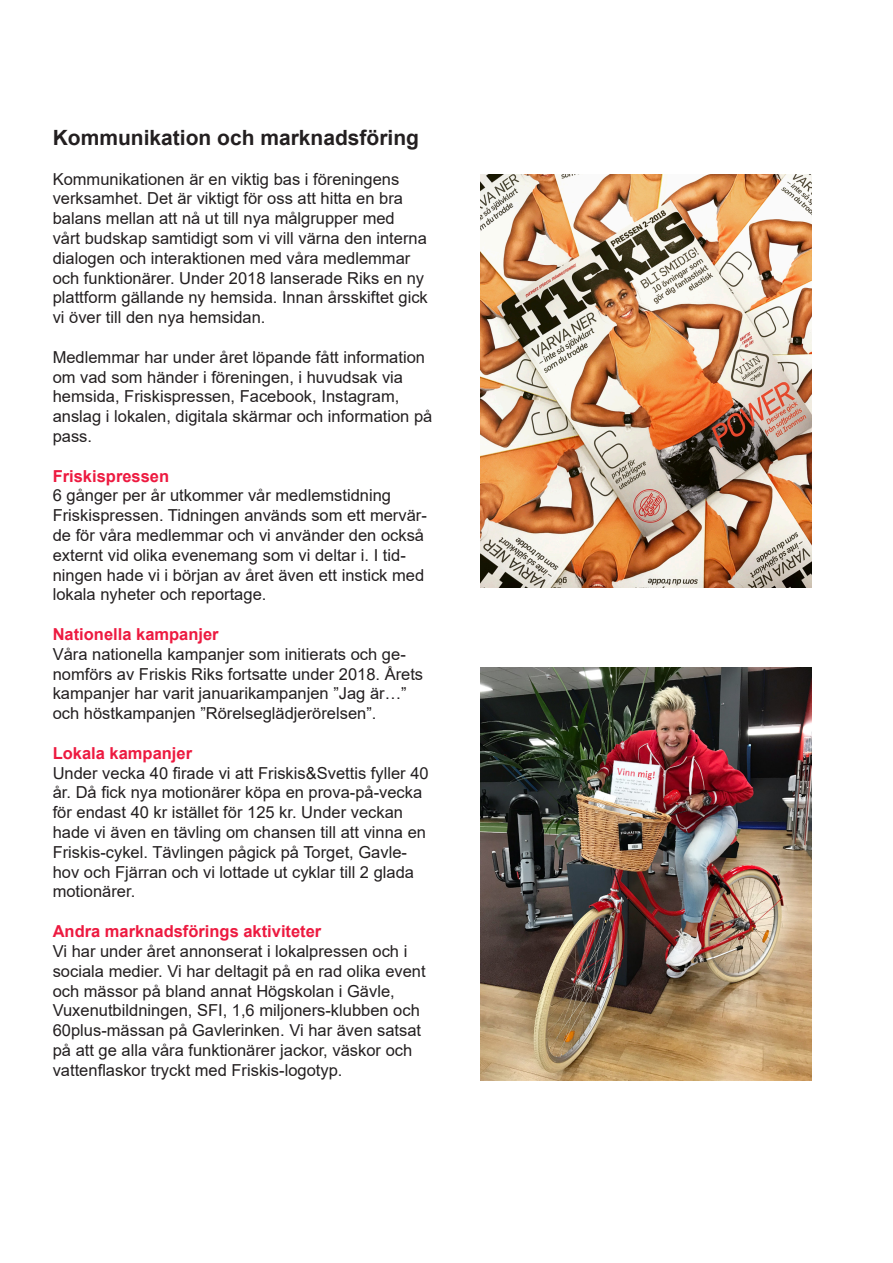
<style>
.page{position:relative;width:893px;height:1263px;background:#fff}
.page>*{position:absolute;margin:0;border:0;box-sizing:border-box;transform-origin:0 0}
.t1{font:700 21px "Arial";color:#231f20}
.t2{font:16.5px/19.8px "Arial";color:#231f20}
.t3{font:700 16.5px "Arial";color:#ed1a40}
</style>
<div class="page">
<img style="left:481px;top:174px;width:330px;height:414px">
<img style="left:481px;top:668px;width:330px;height:413px">
<p class="t1" style="left:53px;top:123px;width:368px">Kommunikation och marknadsföring</p>
<p class="t2" style="left:53px;top:169px;width:377px">Kommunikationen är en viktig bas i föreningens verksamhet. Det är viktigt för oss att hitta en bra balans mellan att nå ut till nya målgrupper med<br>vårt budskap samtidigt som vi vill värna den interna dialogen och interaktionen med våra medlemmar och funktionärer. Under 2018 lanserade Riks en ny plattform gällande ny hemsida. Innan årsskiftet gick vi över till den nya hemsidan.</p>
<p class="t2" style="left:53px;top:347px;width:381px">Medlemmar har under året löpande fått information om vad som händer i föreningen, i huvudsak via hemsida, Friskispressen, Facebook, Instagram, anslag i lokalen, digitala skärmar och information på pass.</p>
<p class="t3" style="left:53px;top:464px;width:118px">Friskispressen</p>
<p class="t2" style="left:53px;top:486px;width:376px">6 gånger per år utkommer vår medlemstidning Friskispressen. Tidningen används som ett mervär&shy;de för våra medlemmar och vi använder den också externt vid olika evenemang som vi deltar i. I tid&shy;ningen hade vi i början av året även ett instick med lokala nyheter och reportage.</p>
<p class="t3" style="left:53px;top:623px;width:167px">Nationella kampanjer</p>
<p class="t2" style="left:53px;top:644px;width:372px">Våra nationella kampanjer som initierats och ge&shy;nomförs av Friskis Riks fortsatte under 2018. Årets kampanjer har varit januarikampanjen ”Jag är…” och höstkampanjen ”Rörelseglädjerörelsen”.</p>
<p class="t3" style="left:53px;top:741px;width:141px">Lokala kampanjer</p>
<p class="t2" style="left:53px;top:763px;width:377px">Under vecka 40 firade vi att Friskis&amp;Svettis fyller 40 år. Då fick nya motionärer köpa en prova-på-vecka för endast 40 kr istället för 125 kr. Under veckan hade vi även en tävling om chansen till att vinna en Friskis-cykel. Tävlingen pågick på Torget, Gavle&shy;hov och Fjärran och vi lottade ut cyklar till 2 glada motionärer.</p>
<p class="t3" style="left:53px;top:920px;width:270px">Andra marknadsförings aktiviteter</p>
<p class="t2" style="left:53px;top:941px;width:374px">Vi har under året annonserat i lokalpressen och i sociala medier. Vi har deltagit på en rad olika event och mässor på bland annat Högskolan i Gävle, Vuxenutbildningen, SFI, 1,6 miljoners-klubben och 60plus-mässan på Gavlerinken. Vi har även satsat på att ge alla våra funktionärer jackor, väskor och vattenflaskor tryckt med Friskis-logotyp.</p>
</div>
